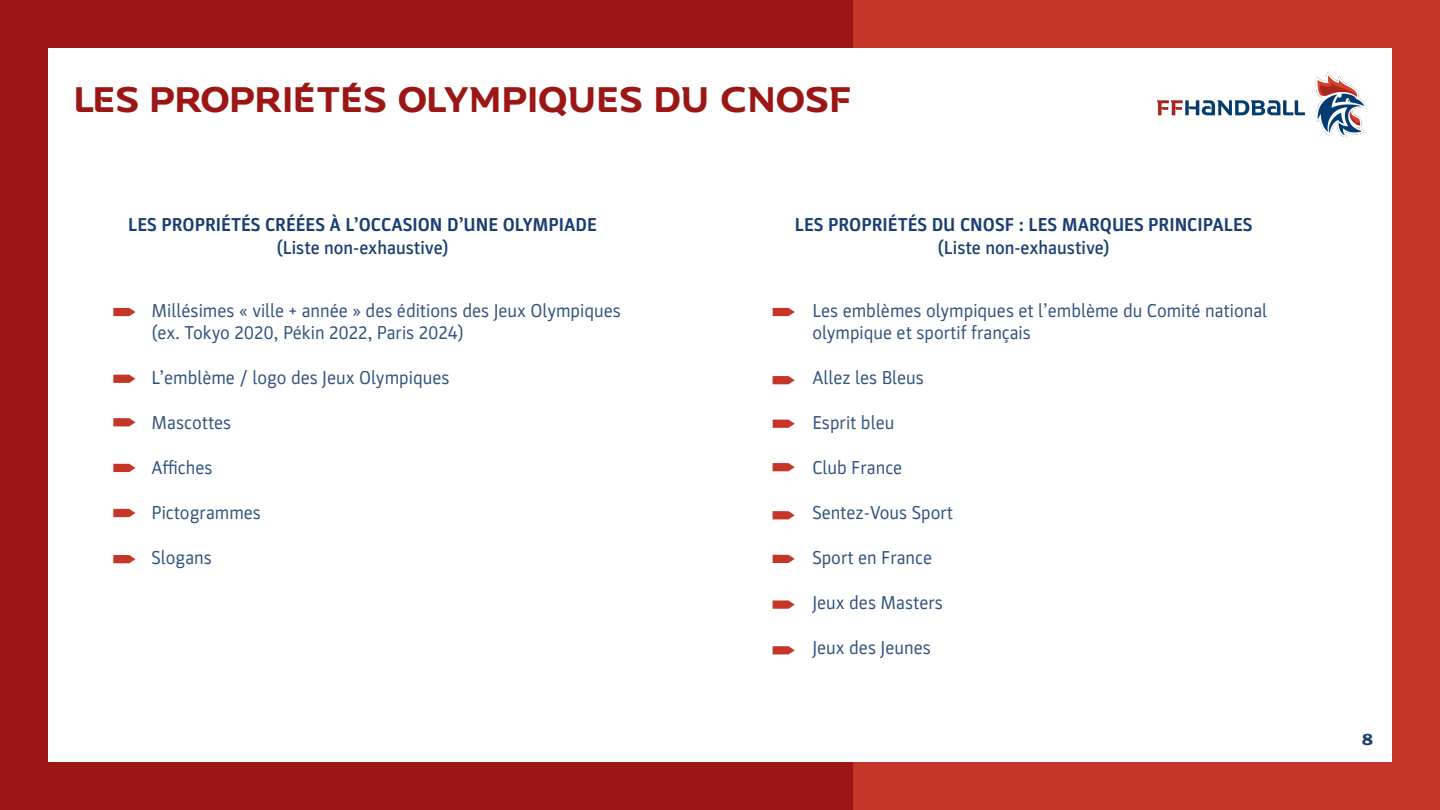
<style>
.page{position:relative;width:1440px;height:810px;background:#fff}
.page>*{position:absolute;margin:0;border:0;box-sizing:border-box;transform-origin:0 0}
.t1{font:33.75px "FF Hand";color:#9b1614}
.t2{font:18.75px/22.5px "Parka";color:#1a3e71}
.t3{font:700 18.75px "Parka";color:#1a3e71}
.t4{font:500 18.75px "Parka";color:#1a3e71}
.t5{font:15px "FF Hand";color:#1a3e71}
</style>
<div class="page">
<div style="left:1px;top:0;width:1439px;height:809px;background:#9b1614"></div>
<div style="left:853px;top:0;width:587px;height:810px;background:#c53628"></div>
<div style="left:49px;top:48px;width:1343px;height:713px;background:#fff"></div>
<img style="left:1157px;top:72px;width:209px;height:65px">
<svg style="left:113px;top:308px;width:23px;height:8px"></svg>
<svg style="left:113px;top:375px;width:23px;height:8px"></svg>
<svg style="left:113px;top:418px;width:23px;height:8px"></svg>
<svg style="left:113px;top:464px;width:23px;height:8px"></svg>
<svg style="left:113px;top:509px;width:23px;height:8px"></svg>
<svg style="left:113px;top:555px;width:23px;height:8px"></svg>
<svg style="left:773px;top:308px;width:22px;height:8px"></svg>
<svg style="left:773px;top:376px;width:22px;height:8px"></svg>
<svg style="left:773px;top:420px;width:22px;height:8px"></svg>
<svg style="left:773px;top:463px;width:22px;height:8px"></svg>
<svg style="left:773px;top:511px;width:22px;height:8px"></svg>
<svg style="left:773px;top:555px;width:22px;height:8px"></svg>
<svg style="left:773px;top:600px;width:22px;height:9px"></svg>
<svg style="left:773px;top:646px;width:22px;height:8px"></svg>
<h1 class="t1" style="left:75px;top:78px;width:779px">LES PROPRIÉTÉS OLYMPIQUES DU CNOSF</h1>
<p class="t3" style="left:128px;top:215px;width:470px">LES PROPRIÉTÉS CRÉÉES À L’OCCASION D’UNE OLYMPIADE</p>
<p class="t4" style="left:276px;top:237px;width:174px">(Liste non-exhaustive)</p>
<p class="t2" style="left:152px;top:299px;width:471px">Millésimes « ville + année » des éditions des Jeux Olympiques (ex. Tokyo 2020, Pékin 2022, Paris 2024)</p>
<p class="t2" style="left:152px;top:367px;width:299px">L’emblème / logo des Jeux Olympiques</p>
<p class="t2" style="left:152px;top:412px;width:81px">Mascottes</p>
<p class="t2" style="left:152px;top:457px;width:62px">Affiches</p>
<p class="t2" style="left:152px;top:502px;width:111px">Pictogrammes</p>
<p class="t2" style="left:152px;top:547px;width:62px">Slogans</p>
<p class="t3" style="left:795px;top:215px;width:459px">LES PROPRIÉTÉS DU CNOSF : LES MARQUES PRINCIPALES</p>
<p class="t4" style="left:938px;top:237px;width:174px">(Liste non-exhaustive)</p>
<p class="t2" style="left:812px;top:299px;width:456px">Les emblèmes olympiques et l’emblème du Comité national olympique et sportif français</p>
<p class="t2" style="left:812px;top:367px;width:113px">Allez les Bleus</p>
<p class="t2" style="left:812px;top:412px;width:84px">Esprit bleu</p>
<p class="t2" style="left:812px;top:457px;width:91px">Club France</p>
<p class="t2" style="left:812px;top:502px;width:142px">Sentez-Vous Sport</p>
<p class="t2" style="left:812px;top:547px;width:121px">Sport en France</p>
<p class="t2" style="left:812px;top:592px;width:132px">Jeux des Masters</p>
<p class="t2" style="left:812px;top:637px;width:120px">Jeux des Jeunes</p>
<p class="t5" style="left:1362px;top:729px;width:13px">8</p>
</div>
